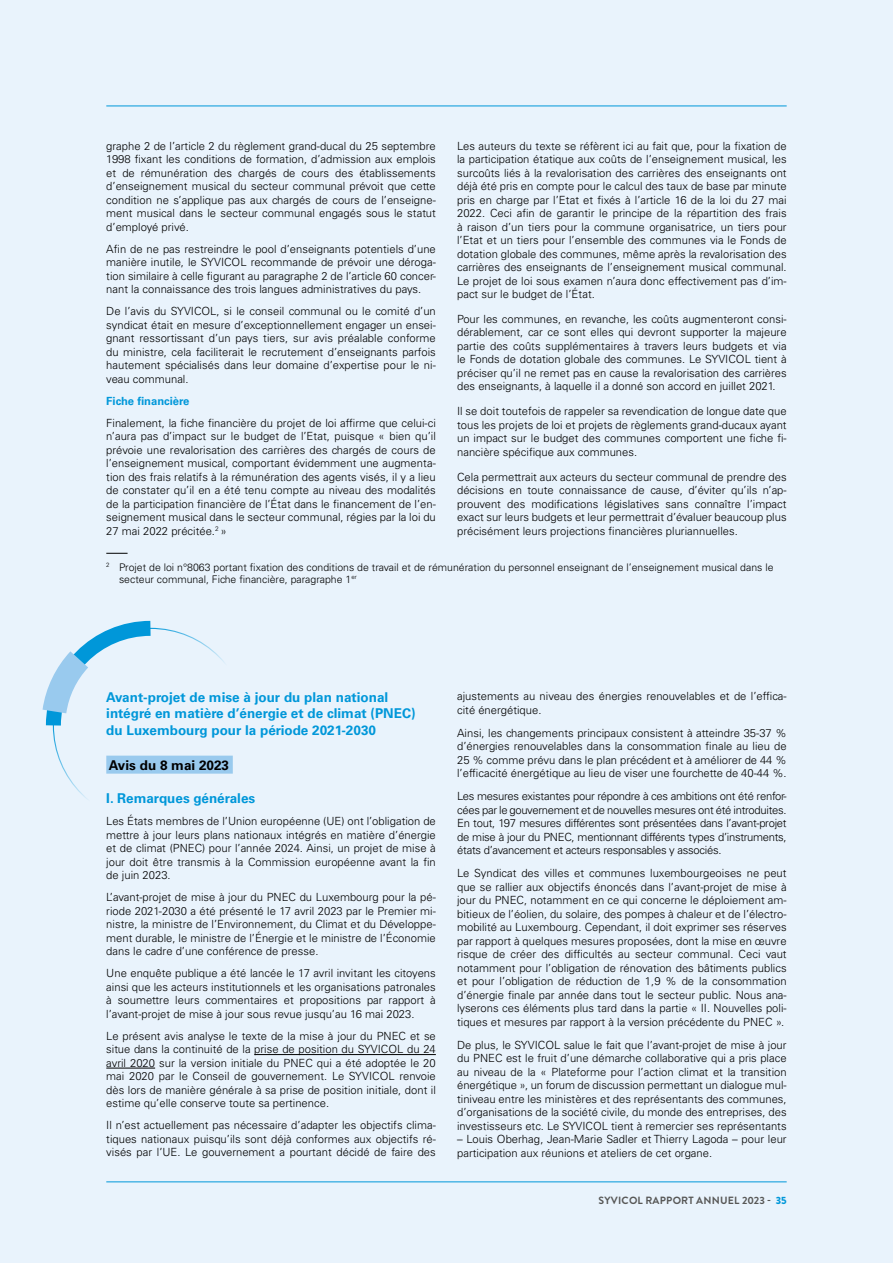
<style>
.page{position:relative;width:893px;height:1263px;background:#e9f3fc}
.page>*{position:absolute;margin:0;border:0;box-sizing:border-box;transform-origin:0 0}
.t1{font:700 13.5px/16.5px "Univers LT Std";color:#0097d9}
.t2{font:700 13.5px "Univers LT Std";color:#000}
.t3{font:300 11.25px/13.5px "Univers LT Std";color:#000;text-align:justify}
.t4{font:700 11.25px "Univers LT Std";color:#0097d9}
.t5{font:300 10.5px/12px "Univers LT Std";color:#000}
.t6{font:700 10.5px "Brandon Grotesque";letter-spacing:.02em;color:#575756}
.s1{font-weight:900;color:#0097d9}
</style>
<div class="page">
<hr style="left:106px;top:1181px;width:681px;height:1px;background:#0097d9">
<hr style="left:106px;top:106px;width:681px;height:1px;background:#0097d9">
<svg style="left:106px;top:553px;width:22px;height:1px"></svg>
<div style="left:106px;top:756px;width:127px;height:18px;background:#99caee"></div>
<hr style="left:254px;top:1054px;width:182px;height:1px;background:#000">
<hr style="left:106px;top:1068px;width:49px;height:1px;background:#000">
<svg style="left:42px;top:620px;width:123px;height:120px"></svg>
<p class="t3" style="left:457px;top:139px;width:331px">Les auteurs du texte se réfèrent ici au fait que, pour la fixation de la participation étatique aux coûts de l’enseignement musical, les surcoûts liés à la revalorisation des carrières des enseignants ont déjà été pris en compte pour le calcul des taux de base par minute pris en charge par l’Etat et fixés à l’article 16 de la loi du 27 mai 2022. Ceci afin de garantir le principe de la répartition des frais à raison d’un tiers pour la commune organisatrice, un tiers pour l’Etat et un tiers pour l’ensemble des communes via le Fonds de dotation globale des communes, même après la revalorisation des carrières des enseignants de l’enseignement musical communal.<br>Le projet de loi sous examen n’aura donc effectivement pas d’im&shy;pact sur le budget de l’État.</p>
<p class="t3" style="left:457px;top:312px;width:331px">Pour les communes, en revanche, les coûts augmenteront consi&shy;dérablement, car ce sont elles qui devront supporter la majeure partie des coûts supplémentaires à travers leurs budgets et via le Fonds de dotation globale des communes. Le SYVICOL tient à préciser qu’il ne remet pas en cause la revalorisation des carrières des enseignants, à laquelle il a donné son accord en juillet 2021.</p>
<p class="t3" style="left:457px;top:405px;width:331px">Il se doit toutefois de rappeler sa revendication de longue date que tous les projets de loi et projets de règlements grand-ducaux ayant un impact sur le budget des communes comportent une fiche fi&shy;nancière spécifique aux communes.</p>
<p class="t3" style="left:457px;top:470px;width:331px">Cela permettrait aux acteurs du secteur communal de prendre des décisions en toute connaissance de cause, d’éviter qu’ils n’ap&shy;prouvent des modifications législatives sans connaître l’impact exact sur leurs budgets et leur permettrait d’évaluer beaucoup plus précisément leurs projections financières pluriannuelles.</p>
<p class="t5" style="left:119px;top:561px;width:656px;text-indent:-13px"><sup>2</sup> Projet de loi n°8063 portant fixation des conditions de travail et de rémunération du personnel enseignant de l’enseignement musical dans le secteur communal, Fiche financière, paragraphe 1<sup>er</sup></p>
<p class="t3" style="left:106px;top:139px;width:331px">graphe 2 de l’article 2 du règlement grand-ducal du 25 septembre 1998 fixant les conditions de formation, d’admission aux emplois et de rémunération des chargés de cours des établissements d’enseignement musical du secteur communal prévoit que cette condition ne s’applique pas aux chargés de cours de l’enseigne&shy;ment musical dans le secteur communal engagés sous le statut d’employé privé.</p>
<p class="t3" style="left:106px;top:242px;width:331px">Afin de ne pas restreindre le pool d’enseignants potentiels d’une manière inutile, le SYVICOL recommande de prévoir une déroga&shy;tion similaire à celle figurant au paragraphe 2 de l’article 60 concer&shy;nant la connaissance des trois langues administratives du pays.</p>
<p class="t3" style="left:106px;top:304px;width:331px">De l’avis du SYVICOL, si le conseil communal ou le comité d’un syndicat était en mesure d’exceptionnellement engager un ensei&shy;gnant ressortissant d’un pays tiers, sur avis préalable conforme du ministre, cela faciliterait le recrutement d’enseignants parfois hautement spécialisés dans leur domaine d’expertise pour le ni&shy;veau communal.</p>
<p class="t4" style="left:106px;top:394px;width:85px">Fiche financière</p>
<p class="t3" style="left:106px;top:416px;width:331px">Finalement, la fiche financière du projet de loi affirme que celui-ci n’aura pas d’impact sur le budget de l’Etat, puisque « bien qu’il prévoie une revalorisation des carrières des chargés de cours de l’enseignement musical, comportant évidemment une augmenta&shy;tion des frais relatifs à la rémunération des agents visés, il y a lieu de constater qu’il en a été tenu compte au niveau des modalités de la participation financière de l’État dans le financement de l’en&shy;seignement musical dans le secteur communal, régies par la loi du 27 mai 2022 précitée.<sup>2</sup> »</p>
<p class="t1" style="left:106px;top:689px;width:311px">Avant-projet de mise à jour du plan national intégré en matière d’énergie et de climat (PNEC) du Luxembourg pour la période 2021-2030</p>
<p class="t2" style="left:109px;top:757px;width:122px">Avis du 8 mai 2023</p>
<p class="t1" style="left:106px;top:790px;width:150px">I. Remarques générales</p>
<p class="t3" style="left:106px;top:815px;width:331px">Les États membres de l’Union européenne (UE) ont l’obligation de mettre à jour leurs plans nationaux intégrés en matière d’énergie et de climat (PNEC) pour l’année 2024. Ainsi, un projet de mise à jour doit être transmis à la Commission européenne avant la fin de juin 2023.</p>
<p class="t3" style="left:106px;top:891px;width:331px">L’avant-projet de mise à jour du PNEC du Luxembourg pour la pé&shy;riode 2021-2030 a été présenté le 17 avril 2023 par le Premier mi&shy;nistre, la ministre de l’Environnement, du Climat et du Développe&shy;ment durable, le ministre de l’Énergie et le ministre de l’Économie dans le cadre d’une conférence de presse.</p>
<p class="t3" style="left:106px;top:967px;width:331px">Une enquête publique a été lancée le 17 avril invitant les citoyens ainsi que les acteurs institutionnels et les organisations patronales à soumettre leurs commentaires et propositions par rapport à l’avant-projet de mise à jour sous revue jusqu’au 16 mai 2023.</p>
<p class="t3" style="left:106px;top:1029px;width:331px">Le présent avis analyse le texte de la mise à jour du PNEC et se situe dans la continuité de la prise de position du SYVICOL du 24 avril 2020 sur la version initiale du PNEC qui a été adoptée le 20 mai 2020 par le Conseil de gouvernement. Le SYVICOL renvoie dès lors de manière générale à sa prise de position initiale, dont il estime qu’elle conserve toute sa pertinence.</p>
<p class="t3" style="left:106px;top:1119px;width:331px">Il n’est actuellement pas nécessaire d’adapter les objectifs clima&shy;tiques nationaux puisqu’ils sont déjà conformes aux objectifs ré&shy;visés par l’UE. Le gouvernement a pourtant décidé de faire des</p>
<p class="t3" style="left:457px;top:689px;width:331px">ajustements au niveau des énergies renouvelables et de l’effica&shy;cité énergétique.</p>
<p class="t3" style="left:457px;top:726px;width:331px">Ainsi, les changements principaux consistent à atteindre 35-37 % d’énergies renouvelables dans la consommation finale au lieu de 25 % comme prévu dans le plan précédent et à améliorer de 44 % l’efficacité énergétique au lieu de viser une fourchette de 40-44 %.</p>
<p class="t3" style="left:457px;top:789px;width:331px">Les mesures existantes pour répondre à ces ambitions ont été renfor&shy;cées par le gouvernement et de nouvelles mesures ont été introduites.<br>En tout, 197 mesures différentes sont présentées dans l’avant-projet de mise à jour du PNEC, mentionnant différents types d’instruments, états d’avancement et acteurs responsables y associés.</p>
<p class="t3" style="left:457px;top:866px;width:331px">Le Syndicat des villes et communes luxembourgeoises ne peut que se rallier aux objectifs énoncés dans l’avant-projet de mise à jour du PNEC, notamment en ce qui concerne le déploiement am&shy;bitieux de l’éolien, du solaire, des pompes à chaleur et de l’électro&shy;mobilité au Luxembourg. Cependant, il doit exprimer ses réserves par rapport à quelques mesures proposées, dont la mise en œuvre risque de créer des difficultés au secteur communal. Ceci vaut notamment pour l’obligation de rénovation des bâtiments publics et pour l’obligation de réduction de 1,9 % de la consommation d’énergie finale par année dans tout le secteur public. Nous ana&shy;lyserons ces éléments plus tard dans la partie « II. Nouvelles poli&shy;tiques et mesures par rapport à la version précédente du PNEC ».</p>
<p class="t3" style="left:457px;top:1038px;width:331px">De plus, le SYVICOL salue le fait que l’avant-projet de mise à jour du PNEC est le fruit d’une démarche collaborative qui a pris place au niveau de la « Plateforme pour l’action climat et la transition énergétique », un forum de discussion permettant un dialogue mul&shy;tiniveau entre les ministères et des représentants des communes, d’organisations de la société civile, du monde des entreprises, des investisseurs etc. Le SYVICOL tient à remercier ses représentants</p>
<p class="t3" style="left:457px;top:1132px;width:331px">– Louis Oberhag, Jean-Marie Sadler et Thierry Lagoda – pour leur participation aux réunions et ateliers de cet organe.</p>
<p class="t6" style="left:598px;top:1193px;width:190px">SYVICOL RAPPORT ANNUEL 2023 - <span class="s1">35</span></p>
</div>
